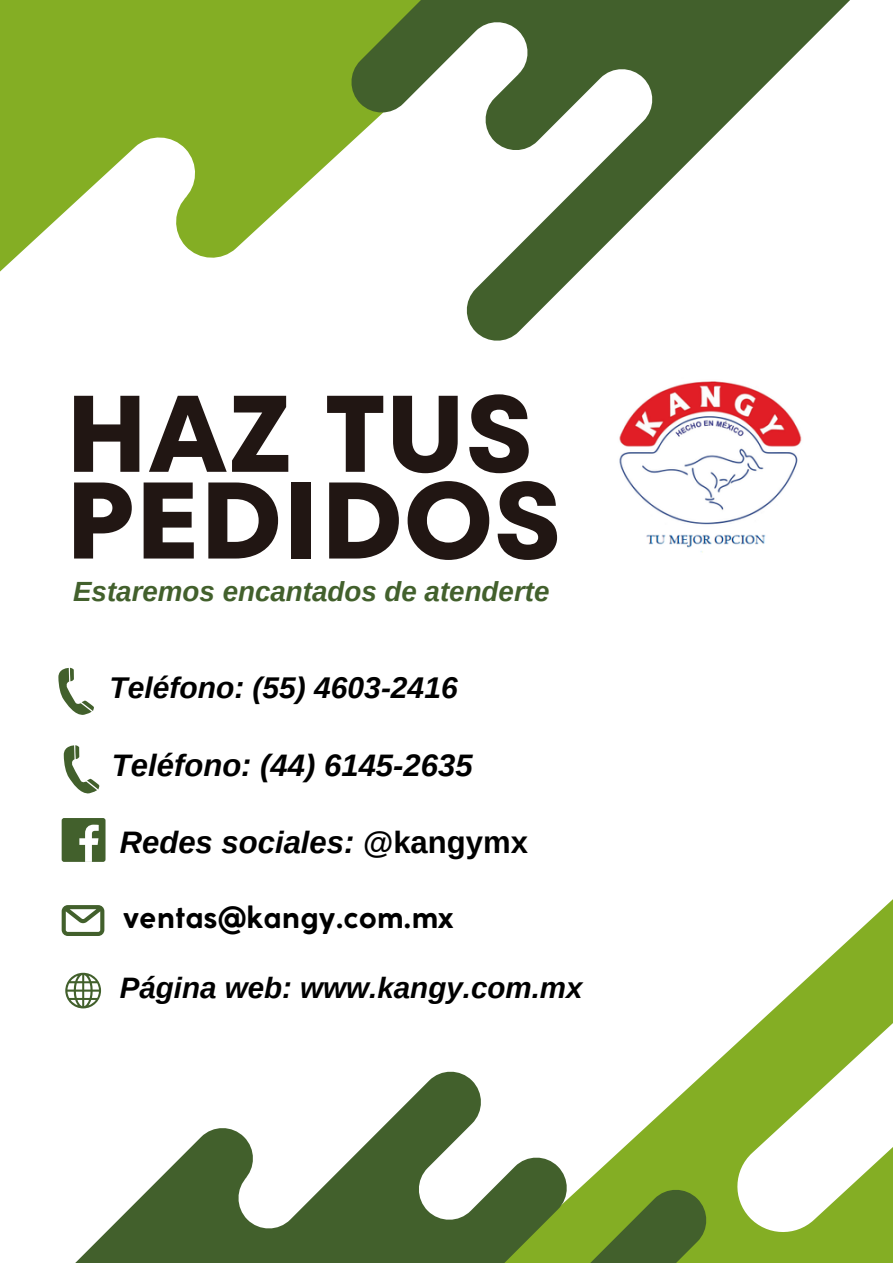
<style>
.page{position:relative;width:893px;height:1264px;background:#fff}
.page>*{position:absolute;margin:0;border:0;box-sizing:border-box;transform-origin:0 0}
.t1{font:700 108.6px/86.7px "TT Fors";color:#211613}
.t2{font:italic 700 31.05px "Arimo";color:#000}
.t3{font:700 30.45px "Coco Gothic";color:#000}
.t4{font:italic 700 30px "Arimo";color:#000}
.t5{font:italic 700 29.55px "Arimo";color:#000}
.t6{font:italic 700 27.75px "Arimo";color:#42602c}
.s1{font-style:normal}
</style>
<div class="page">
<svg style="left:593px;top:900px;width:299px;height:362px"></svg>
<svg style="left:569px;top:1176px;width:140px;height:86px;background:#6b8f2c"></svg>
<svg style="left:76px;top:1071px;width:493px;height:191px"></svg>
<img style="left:619px;top:381px;width:183px;height:172px">
<svg style="left:65px;top:972px;width:36px;height:36px"></svg>
<svg style="left:64px;top:745px;width:36px;height:49px"></svg>
<svg style="left:58px;top:667px;width:36px;height:48px"></svg>
<svg style="left:0;top:0;width:348px;height:272px;fill:#84ae24"></svg>
<svg style="left:348px;top:0;width:502px;height:341px"></svg>
<div style="left:62px;top:818px;width:43px;height:43px;background:#42602c;border-radius:2px"></div>
<svg style="left:79px;top:824px;width:20px;height:37px"></svg>
<svg style="left:62px;top:905px;width:42px;height:31px"></svg>
<p class="t1" style="left:65px;top:390px;width:497px">HAZ TUS<br>PEDIDOS</p>
<p class="t6" style="left:73px;top:575px;width:478px">Estaremos encantados de atenderte</p>
<p class="t4" style="left:109px;top:670px;width:350px">Teléfono: (55) 4603-2416</p>
<p class="t2" style="left:112px;top:747px;width:362px">Teléfono: (44) 6145-2635</p>
<p class="t2" style="left:120px;top:825px;width:410px">Redes sociales: <span class="s1">@kangymx</span></p>
<p class="t3" style="left:123px;top:905px;width:332px">ventas@kangy.com.mx</p>
<p class="t5" style="left:120px;top:970px;width:464px">Página web: www.kangy.com.mx</p>
</div>
